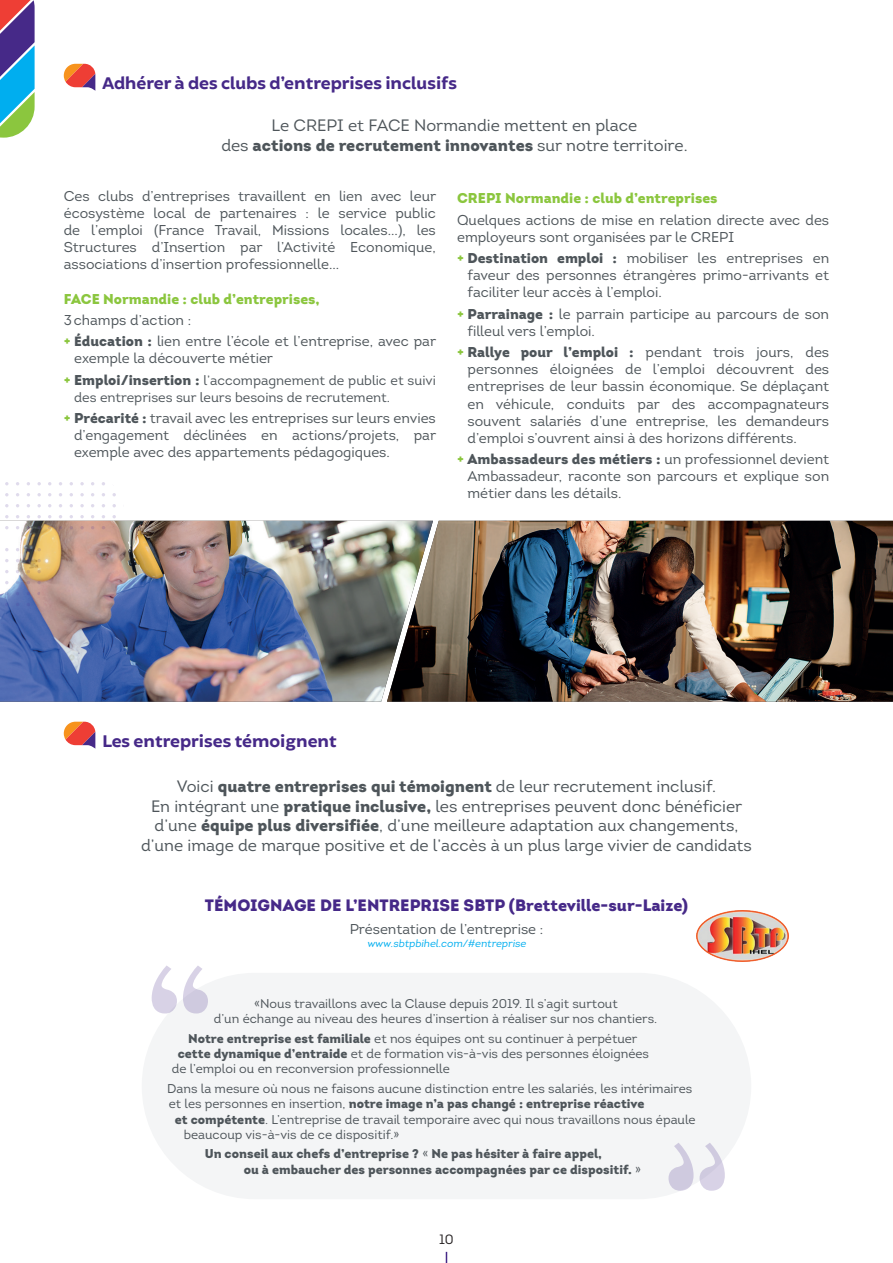
<style>
.page{position:relative;width:893px;height:1263px;background:#fff}
.page>*{position:absolute;margin:0;border:0;box-sizing:border-box;transform-origin:0 0}
.t1{font:700 18px "Brocha";color:#462988}
.t2{font:16.5px/19.8px "Intro";color:#4e555a;text-align:center}
.t3{font:900 16.5px "Intro";color:#462988}
.t4{font:14.25px/17.1px "Intro";color:#4e555a;text-align:justify}
.t5{font:900 14.25px "Intro";color:#8bc63e}
.t6{font:13.5px/17.1px "Intro";color:#4e555a}
.t7{font:13.5px "Intro";color:#231f20}
.t8{font:12.75px/15.3px "Intro";color:#4e555a;text-align:center}
.t9{font:900 12.75px/15.3px "Intro";color:#4e555a}
.t10{font:10.5px "Intro";color:#00aeef}
.s1{font-weight:900}
.s2{font-weight:900;font-size:13.5px;color:#8bc63e}
.s3{font-weight:900;font-size:13.5px}
.s4{font-weight:900;color:#8bc63e}
.s5{font-weight:900;font-size:14.25px}
.s6{font-weight:400}
</style>
<div class="page">
<svg style="left:64px;top:64px;width:31px;height:27px"></svg>
<svg style="left:64px;top:722px;width:31px;height:27px"></svg>
<img style="left:697px;top:910px;width:92px;height:51px">
<div style="left:142px;top:973px;width:609px;height:226px;background:#f4f5f6;border-radius:113px"></div>
<svg style="left:152px;top:965px;width:56px;height:48px"></svg>
<svg style="left:668px;top:1143px;width:57px;height:48px"></svg>
<img style="left:0;top:521px;width:387px;height:181px">
<img style="left:387px;top:521px;width:506px;height:181px">
<svg style="left:112px;top:603px;width:4px;height:3px"></svg>
<svg style="left:112px;top:592px;width:4px;height:3px"></svg>
<svg style="left:112px;top:581px;width:4px;height:3px"></svg>
<svg style="left:112px;top:570px;width:4px;height:3px"></svg>
<svg style="left:112px;top:559px;width:4px;height:3px"></svg>
<svg style="left:112px;top:548px;width:4px;height:3px"></svg>
<svg style="left:112px;top:537px;width:4px;height:3px"></svg>
<svg style="left:112px;top:526px;width:4px;height:3px"></svg>
<svg style="left:80px;top:603px;width:4px;height:3px"></svg>
<svg style="left:80px;top:592px;width:4px;height:3px"></svg>
<svg style="left:80px;top:581px;width:4px;height:3px"></svg>
<svg style="left:80px;top:570px;width:4px;height:3px"></svg>
<svg style="left:80px;top:559px;width:4px;height:3px"></svg>
<svg style="left:80px;top:548px;width:4px;height:3px"></svg>
<svg style="left:80px;top:537px;width:4px;height:3px"></svg>
<svg style="left:80px;top:526px;width:4px;height:3px"></svg>
<svg style="left:37px;top:603px;width:4px;height:3px"></svg>
<svg style="left:37px;top:592px;width:4px;height:3px"></svg>
<svg style="left:37px;top:581px;width:4px;height:3px"></svg>
<svg style="left:37px;top:570px;width:4px;height:3px"></svg>
<svg style="left:37px;top:559px;width:4px;height:3px"></svg>
<svg style="left:37px;top:548px;width:4px;height:3px"></svg>
<svg style="left:37px;top:537px;width:4px;height:3px"></svg>
<svg style="left:37px;top:526px;width:4px;height:3px"></svg>
<svg style="left:5px;top:603px;width:4px;height:3px"></svg>
<svg style="left:5px;top:592px;width:4px;height:3px"></svg>
<svg style="left:5px;top:581px;width:4px;height:3px"></svg>
<svg style="left:5px;top:570px;width:4px;height:3px"></svg>
<svg style="left:5px;top:559px;width:4px;height:3px"></svg>
<svg style="left:5px;top:548px;width:4px;height:3px"></svg>
<svg style="left:5px;top:537px;width:4px;height:3px"></svg>
<svg style="left:5px;top:526px;width:4px;height:3px"></svg>
<svg style="left:0;top:0;width:35px;height:138px;background:#6288a3"></svg>
<p class="t1" style="left:102px;top:72px;width:357px">Adhérer à des clubs d’entreprises inclusifs</p>
<p class="t2" style="left:221px;top:116px;width:468px">Le CREPI et FACE Normandie mettent en place<br>des <span class="s1">actions de recrutement innovantes</span> sur notre territoire.</p>
<p class="t4" style="left:64px;top:188px;width:374px">Ces clubs d’entreprises travaillent en lien avec leur écosystème local de partenaires : le service public de l’emploi (France Travail, Missions locales...), les Structures d’Insertion par l’Activité Economique, associations d’insertion professionnelle...</p>
<p class="t5" style="left:64px;top:289px;width:258px">FACE Normandie : club d’entreprises,</p>
<p class="t4" style="left:64px;top:309px;width:374px;line-height:21.3px">3champs d’action :<br><span class="s2">+</span> <span class="s3">É</span><span class="s1">ducation :</span> lien entre l’école et l’entreprise, avec par</p>
<p class="t4" style="left:74px;top:350px;width:200px">exemple la découverte métier</p>
<p class="t6" style="left:74px;top:372px;width:363px;text-indent:-10px"><span class="s4">+</span> <span class="s5">Emploi/insertion :</span> l’accompagnement de public et suivi des entreprises sur leurs besoins de recrutement.</p>
<p class="t4" style="left:74px;top:410px;width:364px;text-indent:-10px"><span class="s2">+</span> <span class="s1">Précarité :</span> travail avec les entreprises sur leurs envies d’engagement déclinées en actions/projets, par exemple avec des appartements pédagogiques.</p>
<p class="t5" style="left:457px;top:189px;width:262px">CREPI Normandie : club d’entreprises</p>
<p class="t4" style="left:457px;top:211px;width:374px">Quelques actions de mise en relation directe avec des employeurs sont organisées par le CREPI</p>
<p class="t4" style="left:467px;top:250px;width:363px;text-indent:-10px"><span class="s2">+</span> <span class="s1">Destination emploi :</span> mobiliser les entreprises en faveur des personnes étrangères primo-arrivants et faciliter leur accès à l’emploi.</p>
<p class="t4" style="left:467px;top:305px;width:363px;text-indent:-10px"><span class="s2">+</span> <span class="s1">Parrainage :</span> le parrain participe au parcours de son filleul vers l’emploi.</p>
<p class="t4" style="left:467px;top:344px;width:363px;text-indent:-10px"><span class="s2">+</span> <span class="s1">Rallye pour l’emploi :</span> pendant trois jours, des personnes éloignées de l’emploi découvrent des entreprises de leur bassin économique. Se déplaçant en véhicule, conduits par des accompagnateurs souvent salariés d’une entreprise, les demandeurs d’emploi s’ouvrent ainsi à des horizons différents.</p>
<p class="t4" style="left:467px;top:451px;width:363px;text-indent:-10px"><span class="s2">+</span> <span class="s1">Ambassadeurs des métiers :</span> un professionnel devient Ambassadeur, raconte son parcours et explique son métier dans les détails.</p>
<p class="t1" style="left:102px;top:730px;width:236px">Les entreprises témoignent</p>
<p class="t2" style="left:141px;top:776px;width:612px">Voici <span class="s1">quatre entreprises qui témoignent</span> de leur recrutement inclusif.<br>En intégrant une <span class="s1">pratique inclusive,</span> les entreprises peuvent donc bénéficier d’une <span class="s1">équipe plus diversifiée</span>, d’une meilleure adaptation aux changements, d’une image de marque positive et de l’accès à un plus large vivier de candidats</p>
<p class="t3" style="left:205px;top:894px;width:485px">TÉMOIGNAGE DE L’ENTREPRISE SBTP (Bretteville-sur-Laize)</p>
<p class="t4" style="left:350px;top:921px;width:195px">Présentation de l’entreprise :</p>
<p class="t10" style="left:367px;top:937px;width:162px">www.sbtpbihel.com/#entreprise</p>
<p class="t8" style="left:214px;top:996px;width:445px">«Nous travaillons avec la Clause depuis 2019. Il s’agit surtout<br>d’un échange au niveau des heures d’insertion à réaliser sur nos chantiers.</p>
<p class="t8" style="left:188px;top:1031px;width:451px"><span class="s1">Notre entreprise est familiale</span> et nos équipes ont su continuer à perpétuer</p>
<p class="t8" style="left:178px;top:1046px;width:473px"><span class="s1">cette dynamique d’entraide</span> et de formation vis-à-vis des personnes éloignées</p>
<p class="t8" style="left:172px;top:1061px;width:280px">de l’emploi ou en reconversion professionnelle</p>
<p class="t8" style="left:167px;top:1081px;width:527px">Dans la mesure où nous ne faisons aucune distinction entre les salariés, les intérimaires</p>
<p class="t9" style="left:169px;top:1096px;width:477px"><span class="s6">et les personnes en insertion,</span> notre image n’a pas changé : entreprise réactive</p>
<p class="t8" style="left:175px;top:1111px;width:522px"><span class="s1">et compétente</span>. L’entreprise de travail temporaire avec qui nous travaillons nous épaule</p>
<p class="t8" style="left:184px;top:1127px;width:217px">beaucoup vis-à-vis de ce dispositif.»</p>
<p class="t9" style="left:244px;top:1146px;width:399px;text-indent:-39px">Un conseil aux chefs d’entreprise ? <span class="s6">«</span> Ne pas hésiter à faire appel,<br>ou à embaucher des personnes accompagnées par ce dispositif. <span class="s6">»</span></p>
<p class="t7" style="left:439px;top:1231px;width:16px">10</p>
</div>
